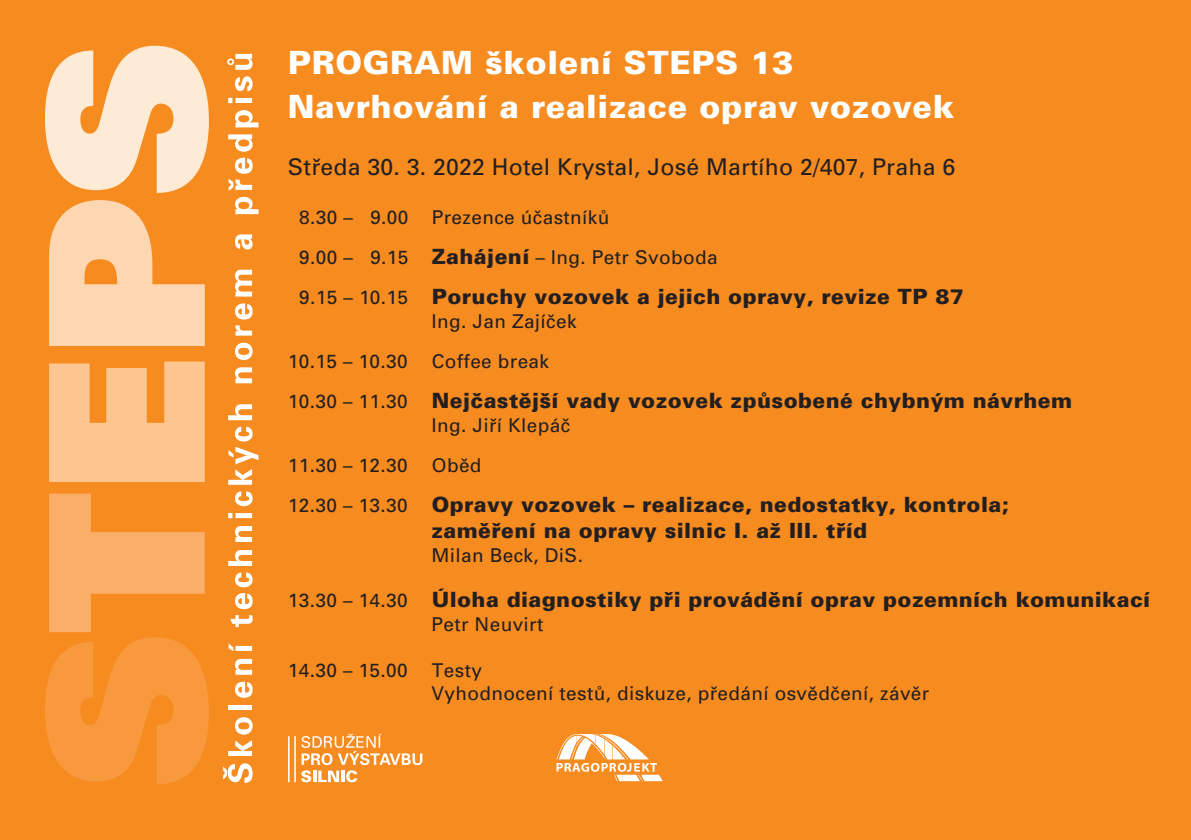
<style>
.page{position:relative;width:1191px;height:840px;background:#fff}
.page>*{position:absolute;margin:0;border:0;box-sizing:border-box;transform-origin:0 0}
.t1{font:900 32px/44px "Univers CE";letter-spacing:.02em;color:#fff}
.t2{font:23px "Univers CE";letter-spacing:.01em;color:#231f20}
.t3{font:900 21px/25.2px "Univers CE";letter-spacing:.02em;color:#231f20;text-align:center}
.t4{font:19px/40px "Univers CE";letter-spacing:.02em;color:#231f20}
.s1{font-weight:900;font-size:21px}
.s2{font-weight:400;font-size:19px}
</style>
<div class="page">
<div style="left:0;top:0;width:1191px;height:839px;background:#f68b1f"></div>
<svg style="left:556px;top:734px;width:106px;height:46px"></svg>
<svg style="left:45px;top:493px;width:164px;height:290px"></svg>
<svg style="left:49px;top:361px;width:156px;height:120px;background:#fbbe81"></svg>
<svg style="left:49px;top:200px;width:156px;height:146px"></svg>
<svg style="left:45px;top:46px;width:164px;height:147px"></svg>
<svg style="left:223px;top:763px;width:30px;height:19px"></svg>
<svg style="left:228px;top:717px;width:25px;height:38px"></svg>
<div style="left:228px;top:704px;width:24px;height:5px;background:#fff"></div>
<svg style="left:235px;top:681px;width:18px;height:16px"></svg>
<svg style="left:235px;top:658px;width:17px;height:16px"></svg>
<svg style="left:229px;top:644px;width:23px;height:6px"></svg>
<svg style="left:230px;top:572px;width:23px;height:54px"></svg>
<svg style="left:228px;top:550px;width:24px;height:15px"></svg>
<svg style="left:235px;top:526px;width:17px;height:15px"></svg>
<svg style="left:228px;top:512px;width:4px;height:6px"></svg>
<div style="left:235px;top:513px;width:17px;height:5px;background:#fff"></div>
<svg style="left:235px;top:491px;width:18px;height:15px"></svg>
<svg style="left:228px;top:426px;width:30px;height:58px"></svg>
<svg style="left:228px;top:404px;width:24px;height:16px"></svg>
<svg style="left:235px;top:367px;width:17px;height:16px"></svg>
<svg style="left:235px;top:342px;width:18px;height:18px"></svg>
<svg style="left:235px;top:325px;width:17px;height:10px"></svg>
<svg style="left:235px;top:303px;width:18px;height:16px"></svg>
<svg style="left:235px;top:269px;width:17px;height:27px"></svg>
<svg style="left:235px;top:234px;width:18px;height:15px"></svg>
<svg style="left:235px;top:197px;width:23px;height:17px"></svg>
<svg style="left:229px;top:158px;width:24px;height:33px"></svg>
<svg style="left:228px;top:134px;width:25px;height:18px"></svg>
<svg style="left:235px;top:110px;width:23px;height:17px"></svg>
<svg style="left:228px;top:98px;width:4px;height:5px"></svg>
<div style="left:235px;top:98px;width:17px;height:5px;background:#fff"></div>
<svg style="left:235px;top:76px;width:18px;height:15px"></svg>
<svg style="left:227px;top:54px;width:26px;height:16px"></svg>
<svg style="left:301px;top:733px;width:121px;height:31px"></svg>
<svg style="left:301px;top:770px;width:56px;height:11px"></svg>
<hr style="left:288px;top:735px;width:1px;height:46px;background:#fff">
<hr style="left:294px;top:735px;width:2px;height:46px;background:#fff">
<h1 class="t1" style="left:288px;top:41px;width:667px">PROGRAM školení STEPS 13<br>Navrhování a realizace oprav vozovek</h1>
<p class="t2" style="left:288px;top:154px;width:669px">Středa 30. 3. 2022 Hotel Krystal, José Martího 2/407, Praha 6</p>
<p class="t4" style="left:299px;top:198px;width:420px">8.30 – 9.00 Prezence účastníků<br>9.00 – 9.15 <span class="s1">Zahájení</span> – Ing. Petr Svoboda</p>
<p class="t3" style="left:299px;top:284px;width:666px"><span class="s2">9.15 – 10.15</span> Poruchy vozovek a jejich opravy, revize TP 87</p>
<p class="t4" style="left:431px;top:302px;width:147px">Ing. Jan Zajíček</p>
<p class="t4" style="left:288px;top:342px;width:121px">10.15 – 10.30</p>
<p class="t4" style="left:432px;top:342px;width:119px">Coffee break</p>
<p class="t3" style="left:288px;top:388px;width:785px"><span class="s2">10.30 – 11.30</span> Nejčastější vady vozovek způsobené chybným návrhem</p>
<p class="t4" style="left:431px;top:406px;width:140px">Ing. Jiří Klepáč</p>
<p class="t4" style="left:288px;top:446px;width:121px">11.30 – 12.30</p>
<p class="t4" style="left:432px;top:446px;width:51px">Oběd</p>
<p class="t3" style="left:288px;top:492px;width:722px"><span class="s2">12.30 – 13.30</span> Opravy vozovek – realizace, nedostatky, kontrola; zaměření na opravy silnic I. až III. tříd</p>
<p class="t4" style="left:431px;top:535px;width:153px">Milan Beck, DiS.</p>
<p class="t3" style="left:288px;top:587px;width:863px"><span class="s2">13.30 – 14.30</span> Úloha diagnostiky při provádění oprav pozemních komunikací</p>
<p class="t4" style="left:431px;top:604px;width:113px">Petr Neuvirt</p>
<p class="t4" style="left:288px;top:650px;width:121px">14.30 – 15.00</p>
<p class="t4" style="left:431px;top:659px;width:499px;line-height:22.8px">Testy<br>Vyhodnocení testů, diskuze, předání osvědčení, závěr</p>
</div>
